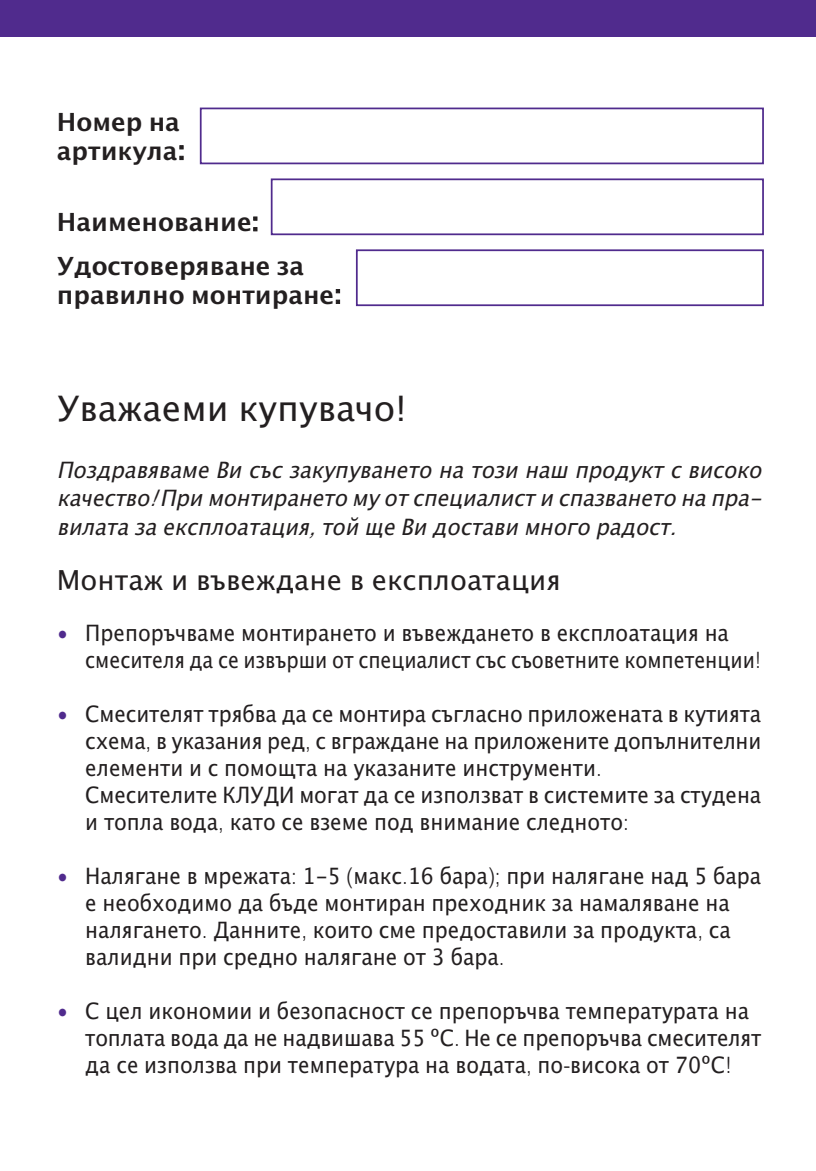
<style>
.page{position:relative;width:816px;height:1171px;background:#fff}
.page>*{position:absolute;margin:0;border:0;box-sizing:border-box;transform-origin:0 0}
.t1{font:35px "Lucida Grande";color:#231f20}
.t2{font:27.5px "Lucida Grande";color:#231f20}
.t3{font:700 25px/28.8px "Lucida Grande";color:#231f20}
.t4{font:22.5px/27px "Lucida Grande";color:#231f20;scale:.92 1}
.t5{font:italic 22.5px/28px "Lucida Grande";color:#231f20;text-align:justify;scale:.95 1}
.s1{font-family:"Helvetica Condensed H Bold";font-weight:400}
.s2{font-family:"Helvetica H Oblique"}
.s3{color:#502b8d}
.s4{font-family:"Helvetica H Light"}
</style>
<div class="page">
<div style="left:200px;top:107px;width:563px;height:57px;border:2px solid #502b8d"></div>
<div style="left:270px;top:178px;width:493px;height:57px;border:2px solid #502b8d"></div>
<div style="left:356px;top:249px;width:407px;height:57px;border:2px solid #502b8d"></div>
<div style="left:0;top:0;width:815px;height:37px;background:#502b8d"></div>
<p class="t3" style="left:57px;top:108px;width:129px">Номер на артикула<span class="s1">:</span></p>
<p class="t3" style="left:57px;top:200px;width:249px;line-height:43.8px">Наименование<span class="s1">:<br></span>Удостоверяване за</p>
<p class="t3" style="left:57px;top:280px;width:286px">правилно монтиране<span class="s1">:</span></p>
<h1 class="t1" style="left:57px;top:388px;width:351px">Уважаеми купувачо!</h1>
<p class="t5" style="left:57px;top:456px;width:751px">Поздравяваме Ви със закупуването на този наш продукт с високо качество<span class="s2">!</span> При монтирането му от специалист и спазването на пра&shy;вилата за експлоатация<span class="s2">,</span> той ще Ви достави много радост<span class="s2">.</span></p>
<p class="t2" style="left:57px;top:564px;width:505px">Монтаж и въвеждане в експлоатация</p>
<p class="t4" style="left:85px;top:619px;width:736px;text-indent:-28px"><span class="s3">•</span> Препоръчваме монтирането и въвеждането в експлоатация на смесителя да се извърши от специалист със съоветните компетенции<span class="s4">!</span></p>
<p class="t4" style="left:85px;top:700px;width:736px;text-indent:-28px"><span class="s3">•</span> Смесителят трябва да се монтира съгласно приложената в кутията схема<span class="s4">,</span> в указания ред<span class="s4">,</span> с вграждане на приложените допълнителни елементи и с помощта на указаните инструменти<span class="s4">.<br></span>Смесителите КЛУДИ могат да се използват в системите за студена и топла вода<span class="s4">,</span> като се вземе под внимание следното<span class="s4">:</span></p>
<p class="t4" style="left:85px;top:862px;width:736px;text-indent:-28px"><span class="s3">•</span> Налягане в мрежата<span class="s4">:</span> 1-5 <span class="s4">(</span>макс<span class="s4">.</span>16 бара<span class="s4">);</span> при налягане над 5 бара е необходимо да бъде монтиран преходник за намаляване на налягането<span class="s4">.</span> Данните<span class="s4">,</span> които сме предоставили за продукта<span class="s4">,</span> са валидни при средно налягане от 3 бара<span class="s4">.</span></p>
<p class="t4" style="left:85px;top:997px;width:736px;text-indent:-28px"><span class="s3">•</span> С цел икономии и безопасност се препоръчва температурата на топлата вода да не надвишава 55 ºС<span class="s4">.</span> Не се препоръчва смесителят да се използва при температура на водата<span class="s4">,</span> по<span class="s4">-</span>висока от 70ºС<span class="s4">!</span></p>
</div>
